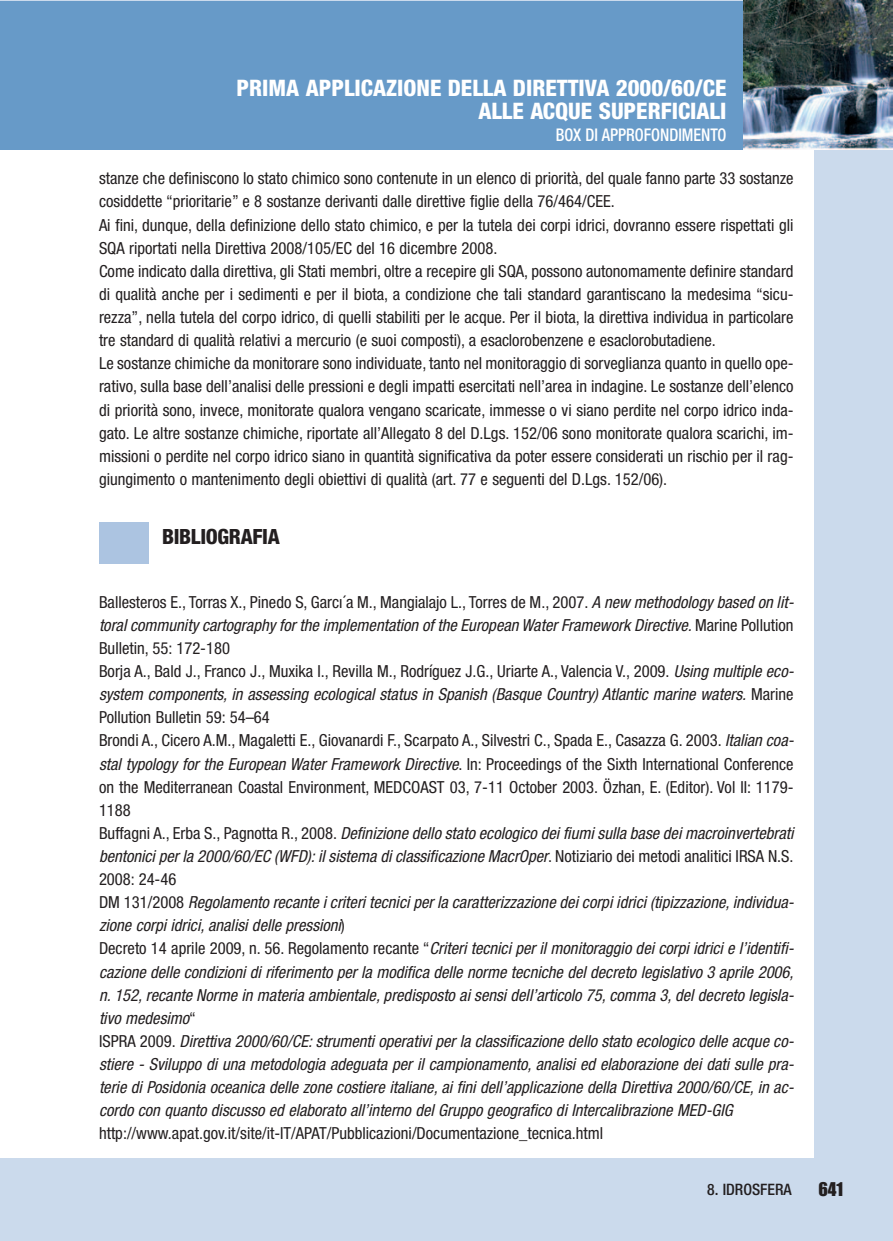
<style>
.page{position:relative;width:893px;height:1241px;background:#fff}
.page>*{position:absolute;margin:0;border:0;box-sizing:border-box;transform-origin:0 0}
.t1{font:800 condensed 22.75px/22.8px "Helvetica Neue";color:#fff;text-align:right}
.t2{font:800 condensed 21px "Helvetica Neue";letter-spacing:-.015em;color:#231f20}
.t3{font:500 condensed 17.5px "Helvetica Neue";color:#fff;scale:.92 1}
.t4{font:17.5px "Impact";color:#231f20}
.t5{font:italic condensed 16.62px/23.1px "Helvetica Neue";color:#231f20}
.t6{font:condensed 16.62px/23.1px "Helvetica Neue";color:#231f20}
.t7{font:500 condensed 15.75px "Helvetica Neue";color:#231f20}
.s1{font-style:normal}
</style>
<div class="page">
<div style="left:0;top:1px;width:893px;height:1239px;background:#cbdaec"></div>
<div style="left:0;top:26px;width:813px;height:1131px;background:#fff"></div>
<div style="left:25px;top:1px;width:868px;height:149px;background:#679ac8"></div>
<img style="left:744px;top:1px;width:149px;height:149px">
<div style="left:0;top:1px;width:25px;height:149px;background:#679ac8"></div>
<div style="left:99px;top:522px;width:50px;height:42px;background:#acc4e1"></div>
<h1 class="t1" style="left:236px;top:78px;width:491px">PRIMA APPLICAZIONE DELLA DIRETTIVA 2000/60/CE<br>ALLE ACQUE SUPERFICIALI</h1>
<p class="t3" style="left:556px;top:129px;width:187px">BOX DI APPROFONDIMENTO</p>
<p class="t6" style="left:99px;top:168px;width:696px">stanze che definiscono lo stato chimico sono contenute in un elenco di priorità, del quale fanno parte 33 sostanze cosiddette “prioritarie” e 8 sostanze derivanti dalle direttive figlie della 76/464/CEE.<br>Ai fini, dunque, della definizione dello stato chimico, e per la tutela dei corpi idrici, dovranno essere rispettati gli SQA riportati nella Direttiva 2008/105/EC del 16 dicembre 2008.<br>Come indicato dalla direttiva, gli Stati membri, oltre a recepire gli SQA, possono autonomamente definire standard di qualità anche per i sedimenti e per il biota, a condizione che tali standard garantiscano la medesima “sicu&shy;rezza”, nella tutela del corpo idrico, di quelli stabiliti per le acque. Per il biota, la direttiva individua in particolare tre standard di qualità relativi a mercurio (e suoi composti), a esaclorobenzene e esaclorobutadiene.<br>Le sostanze chimiche da monitorare sono individuate, tanto nel monitoraggio di sorveglianza quanto in quello ope&shy;rativo, sulla base dell’analisi delle pressioni e degli impatti esercitati nell’area in indagine. Le sostanze dell’elenco di priorità sono, invece, monitorate qualora vengano scaricate, immesse o vi siano perdite nel corpo idrico inda&shy;gato. Le altre sostanze chimiche, riportate all’Allegato 8 del D.Lgs. 152/06 sono monitorate qualora scarichi, im&shy;missioni o perdite nel corpo idrico siano in quantità significativa da poter essere considerati un rischio per il rag&shy;giungimento o mantenimento degli obiettivi di qualità (art. 77 e seguenti del D.Lgs. 152/06).</p>
<p class="t2" style="left:162px;top:528px;width:119px">BIBLIOGRAFIA</p>
<p class="t5" style="left:99px;top:591px;width:699px"><span class="s1">Ballesteros E., Torras X., Pinedo S, Garcı´a M., Mangialajo L., Torres de M., 2007.</span> A new methodology based on lit&shy;toralcommunity cartography forthe implementation of the European WaterFramework Directive. <span class="s1">M a r i n e P o l l u t i o n Bulletin, 55: 172-180<br>Borja A., Bald J., Franco J., Muxika I., Revilla M., Rodríguez J.G., Uriarte A., Valencia V., 2009.</span> Using multiple eco&shy;system components, in assessing ecological status in Spanish (Basque Country) Atlantic marine waters. <span class="s1">M a r i n e Pollution Bulletin 59: 54–64<br>Brondi A., Cicero A.M., Magaletti E., Giovanardi F., Scarpato A., Silvestri C., Spada E., Casazza G. 2003.</span> Italian coa&shy;stal typology for the European Water Framework Directive<span class="s1">. In: Proceedings of the Sixth International Conference on the Mediterranean Coastal Environment, MEDCOAST 03, 7-11 October 2003. Özhan, E. (Editor). Vol II: 1179- 1188<br>B u f f a g n i A . , E r b a S . , P a g n o t t a R . , 2 0 0 8 .</span> Definizione dello stato ecologico deifiumisulla base deimacroinvertebrati bentoniciperla 2000/60/EC (WFD): ilsistema diclassificazione MacrOper<span class="s1">. N o t i z i a r i o d e i m e t o d i a n a l i t i c i I R S A N . S .<br>2008: 24-46<br>D M 1 3 1 / 2 0 0 8</span> Regolamento recante icriteritecniciperla caratterizzazione deicorpiidrici(tipizzazione, individua&shy;zione corpi idrici, analisi delle pressioni<span class="s1">)<br>Decreto 14 aprile 2009, n. 56. Regolamento recante “</span>Criteri tecnici per il monitoraggio dei corpi idrici e l’identifi&shy;cazione delle condizioni di riferimento per la modifica delle norme tecniche del decreto legislativo 3 aprile 2006, n. 152, recante Norme in materia ambientale, predisposto ai sensi dell’articolo 75, comma 3, del decreto legisla&shy;tivo medesimo<span class="s1">“<br>I S P R A 2 0 0 9 .</span> Direttiva 2000/60/CE: strumenti operativi per la classificazione dello stato ecologico delle acque co&shy;stiere - Sviluppo di una metodologia adeguata per il campionamento, analisi ed elaborazione dei dati sulle pra&shy;terie di Posidonia oceanica delle zone costiere italiane, ai fini dell’applicazione della Direttiva 2000/60/CE, in ac&shy;cordo con quanto discusso ed elaborato all’interno del Gruppo geografico di Intercalibrazione MED-GIG</p>
<p class="t6" style="left:99px;top:1123px;width:506px">http://www.apat.gov.it/site/it-IT/APAT/Pubblicazioni/Documentazione_tecnica.html</p>
<p class="t7" style="left:707px;top:1183px;width:86px">8. IDROSFERA</p>
<p class="t4" style="left:818px;top:1183px;width:26px">641</p>
</div>
